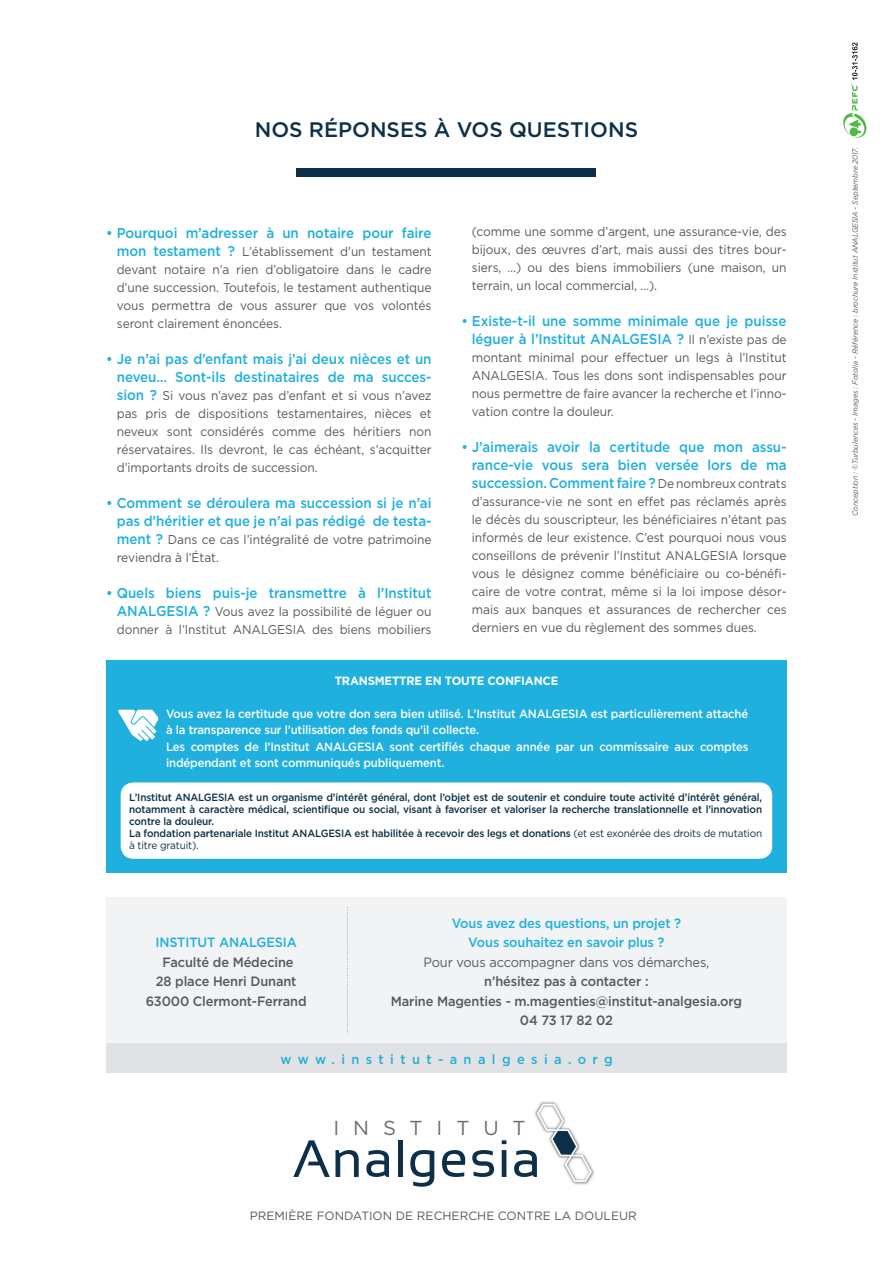
<style>
.page{position:relative;width:893px;height:1263px;background:#fff}
.page>*{position:absolute;margin:0;border:0;box-sizing:border-box;transform-origin:0 0}
.t1{font:500 21px "Gotham";color:#0d3048}
.t2{font:20.25px "Gotham";letter-spacing:.685em;color:#6c6d70}
.t3{font:500 14.25px/18px "Gotham";letter-spacing:-.005em;color:#1fb0de;text-align:right;scale:.94 1}
.t4{font:500 13.5px/19.5px "Gotham";letter-spacing:-.01em;color:#57585a;text-align:center;scale:.95 1}
.t5{font:500 13.5px/19.5px "Gotham";letter-spacing:-.01em;color:#1fb0de;text-align:center;scale:.95 1}
.t6{font:13.5px "Gotham";letter-spacing:-.01em;color:#57585a;scale:.95 1}
.t7{font:500 13.5px "Gotham";letter-spacing:.5em;color:#1fb0de;scale:.95 1}
.t8{font:12.75px/18px "Gotham";letter-spacing:-.005em;color:#57585a;text-align:justify;scale:.94 1}
.t9{font:500 12px/16.5px "Gotham";letter-spacing:-.015em;color:#fff;scale:.95 1}
.t10{font:12px "Gotham";color:#57585a}
.t11{font:700 12px "Gotham";letter-spacing:-.015em;color:#fff;scale:.95 1}
.t12{font:500 10.5px/12px "Gotham";letter-spacing:-.015em;color:#0d3048;scale:.95 1}
.t13{font:italic 7.5px "Gotham";letter-spacing:-.01em;color:#57585a;scale:.95 1}
.s1{font-weight:500;font-size:14.25px;color:#1fb0de}
.s2{font-weight:400;font-size:12.75px;color:#57585a}
.s3{font-weight:400}
</style>
<div class="page">
<svg style="left:293px;top:1140px;width:66px;height:37px"></svg>
<svg style="left:366px;top:1150px;width:23px;height:27px"></svg>
<div style="left:398px;top:1140px;width:5px;height:37px;background:#0d3048"></div>
<svg style="left:410px;top:1150px;width:24px;height:37px"></svg>
<svg style="left:442px;top:1150px;width:24px;height:27px"></svg>
<svg style="left:472px;top:1150px;width:22px;height:27px"></svg>
<svg style="left:502px;top:1140px;width:4px;height:37px"></svg>
<img style="left:540px;top:1101px;width:54px;height:84px">
<svg style="left:514px;top:1103px;width:78px;height:79px"></svg>
<div style="left:297px;top:168px;width:299px;height:8px;background:#0d3048"></div>
<div style="left:106px;top:897px;width:681px;height:147px;background:#f2f3f4"></div>
<div style="left:106px;top:1043px;width:681px;height:30px;background:#e1e2e4"></div>
<svg style="left:347px;top:907px;width:1px;height:127px"></svg>
<svg style="left:843px;top:43px;width:23px;height:95px"></svg>
<div style="left:106px;top:660px;width:681px;height:213px;background:#1fb0de"></div>
<div style="left:121px;top:782px;width:651px;height:77px;background:#fff;border-radius:13px"></div>
<svg style="left:118px;top:710px;width:41px;height:31px"></svg>
<h1 class="t1" style="left:255px;top:117px;width:385px">NOS RÉPONSES À VOS QUESTIONS</h1>
<p class="t3" style="left:106px;top:223px;width:348px">• Pourquoi m’adresser à un notaire pour faire</p>
<p class="t8" style="left:117px;top:242px;width:336px"><span class="s1">mon testament ?</span> L’établissement d’un testament devant notaire n’a rien d’obligatoire dans le cadre d’une succession. Toutefois, le testament authentique vous permettra de vous assurer que vos volontés seront clairement énoncées.</p>
<p class="t3" style="left:106px;top:349px;width:348px">• Je n’ai pas d’enfant mais j’ai deux nièces et un neveu… Sont-ils destinataires de ma succes-</p>
<p class="t8" style="left:117px;top:386px;width:336px"><span class="s1">sion ?</span> Si vous n’avez pas d’enfant et si vous n’avez pas pris de dispositions testamentaires, nièces et neveux sont considérés comme des héritiers non réservataires. Ils devront, le cas échéant, s’acquitter d’importants droits de succession.</p>
<p class="t3" style="left:106px;top:493px;width:348px">• Comment se déroulera ma succession si je n’ai pas d’héritier et que je n’ai pas rédigé de testa-</p>
<p class="t8" style="left:117px;top:530px;width:336px"><span class="s1">ment ?</span> Dans ce cas l’intégralité de votre patrimoine reviendra à l’État.</p>
<p class="t3" style="left:106px;top:583px;width:348px">• Quels biens puis-je transmettre à l’Institut</p>
<p class="t8" style="left:117px;top:602px;width:336px"><span class="s1">ANALGESIA ?</span> Vous avez la possibilité de léguer ou donner à l’Institut ANALGESIA des biens mobiliers</p>
<p class="t8" style="left:472px;top:223px;width:336px">(comme une somme d’argent, une assurance-vie, des bijoux, des œuvres d’art, mais aussi des titres bour&shy;siers, …) ou des biens immobiliers (une maison, un terrain, un local commercial, …).</p>
<p class="t3" style="left:461px;top:312px;width:348px">• Existe-t-il une somme minimale que je puisse léguer à l’Institut ANALGESIA ? <span class="s2">Il n’existe pas de</span></p>
<p class="t8" style="left:472px;top:349px;width:336px">montant minimal pour effectuer un legs à l’Institut ANALGESIA. Tous les dons sont indispensables pour nous permettre de faire avancer la recherche et l’inno&shy;vation contre la douleur.</p>
<p class="t3" style="left:472px;top:438px;width:336px;text-align:justify;text-indent:-10px">• J’aimerais avoir la certitude que mon assu&shy;rance-vie vous sera bien versée lors de ma succession. Comment faire ? <span class="s2">De nombreux contrats</span></p>
<p class="t8" style="left:472px;top:493px;width:336px">d’assurance-vie ne sont en effet pas réclamés après le décès du souscripteur, les bénéficiaires n’étant pas informés de leur existence. C’est pourquoi nous vous conseillons de prévenir l’Institut ANALGESIA lorsque vous le désignez comme bénéficiaire ou co-bénéfi&shy;caire de votre contrat, même si la loi impose désor&shy;mais aux banques et assurances de rechercher ces derniers en vue du règlement des sommes dues.</p>
<p class="t11" style="left:335px;top:674px;width:237px">TRANSMETTRE EN TOUTE CONFIANCE</p>
<p class="t9" style="left:166px;top:705px;width:614px">Vous avez la certitude que votre don sera bien utilisé. L’Institut ANALGESIA est particulièrement attaché à la transparence sur l’utilisation des fonds qu’il collecte.<br>Les comptes de l’Institut ANALGESIA sont certifiés chaque année par un commissaire aux comptes indépendant et sont communiqués publiquement.</p>
<p class="t12" style="left:129px;top:791px;width:668px">L’Institut ANALGESIA est un organisme d’intérêt général, dont l’objet est de soutenir et conduire toute activité d’intérêt général, notamment à caractère médical, scientifique ou social, visant à favoriser et valoriser la recherche translationnelle et l’innovation contre la douleur.<br>La fondation partenariale Institut ANALGESIA est habilitée à recevoir des legs et donations <span class="s3">(et est exonérée des droits de mutation à titre gratuit).</span></p>
<p class="t5" style="left:155px;top:932px;width:150px">INSTITUT ANALGESIA</p>
<p class="t4" style="left:146px;top:952px;width:171px">Faculté de Médecine<br>28 place Henri Dunant<br>63000 Clermont-Ferrand</p>
<p class="t5" style="left:452px;top:913px;width:243px">Vous avez des questions, un projet ?<br>Vous souhaitez en savoir plus ?</p>
<p class="t6" style="left:423px;top:954px;width:303px">Pour vous accompagner dans vos démarches,</p>
<p class="t4" style="left:391px;top:971px;width:371px">n’hésitez pas à contacter :<br>Marine Magenties - m.magenties@institut-analgesia.org<br>04 73 17 82 02</p>
<p class="t7" style="left:280px;top:1051px;width:351px">www.institut-analgesia.org</p>
<h2 class="t2" style="left:333px;top:1116px;width:194px">INSTITUT</h2>
<p class="t10" style="left:250px;top:1208px;width:389px">PREMIÈRE FONDATION DE RECHERCHE CONTRE LA DOULEUR</p>
<p class="t13" style="left:851px;top:516px;width:389px;rotate:-90deg">Conception : ©Turbulences - Images : Fotolia - Référence : brochure Institut ANALGESIA - Septembre 2017.</p>
</div>
